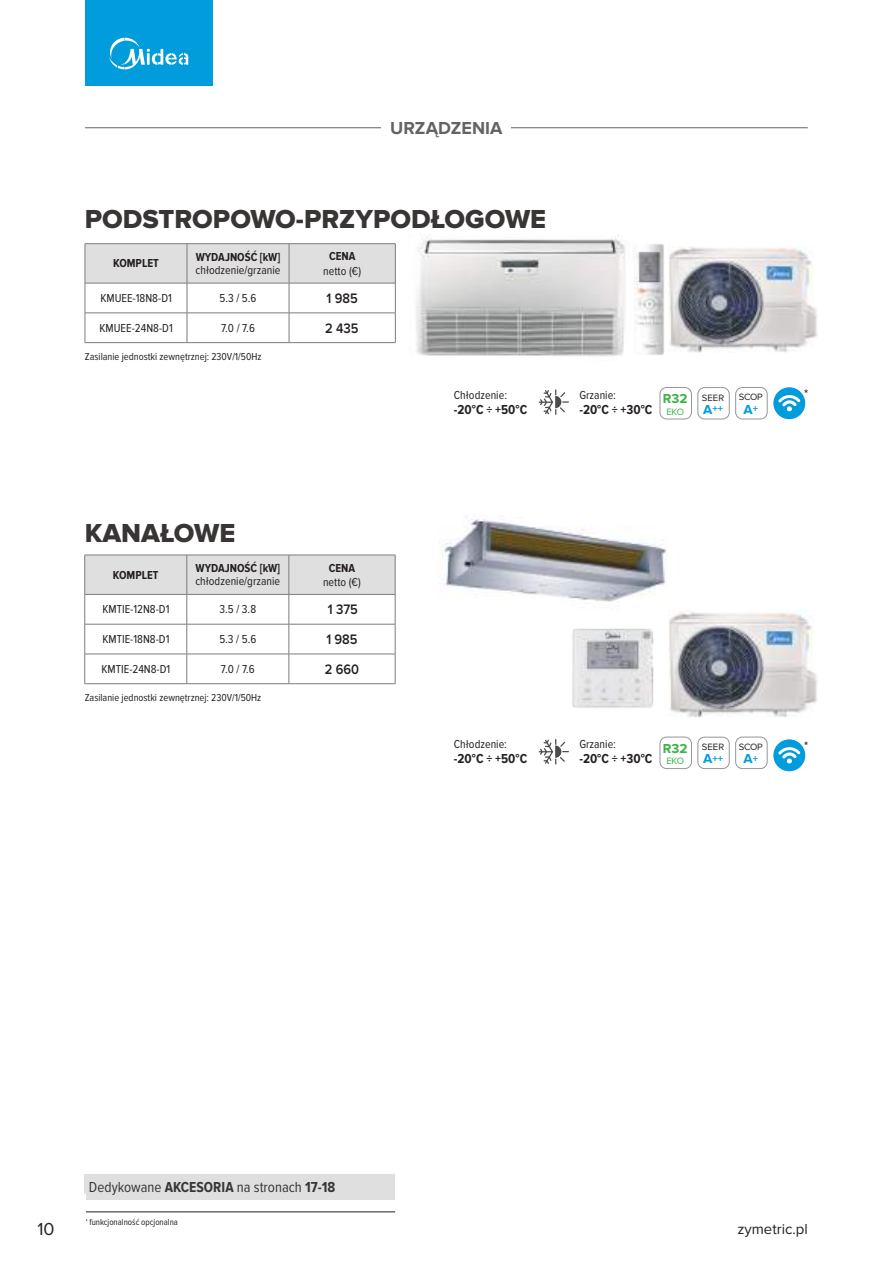
<style>
.page{position:relative;width:893px;height:1263px;background:#fff}
.page>*{position:absolute;margin:0;border:0;box-sizing:border-box;transform-origin:0 0}
.t1{font:27px "Proxima Nova Extrabld";color:#393535}
.t2{font:700 18px "Proxima Nova";color:#656365}
.t3{font:18px "Proxima Nova";color:#241f1f}
.t4{font:15px "Proxima Nova Cond";color:#393535}
.t5{font:15px "Proxima Nova";color:#241f1f}
.t6{font:600 14.25px "Proxima Nova";color:#241f1f;scale:.9 1}
.t7{font:700 13.5px "Proxima Nova Cond";color:#241f1f}
.t8{font:700 13.5px "Proxima Nova";color:#3ab247}
.t9{font:700 13.5px "Proxima Nova";color:#009cdc}
.t10{font:12px "Proxima Nova Cond";color:#241f1f}
.t11{font:700 12px "Proxima Nova Cond";color:#241f1f}
.t12{font:10.5px "Proxima Nova Cond";color:#241f1f}
.t13{font:700 10.5px "Proxima Nova";color:#009cdc}
.t14{font:9.45px "Proxima Nova";letter-spacing:-.01em;color:#241f1f}
.t15{font:9.45px "Proxima Nova";letter-spacing:-.045em;color:#3ab247}
.t16{font:9px "Proxima Nova Cond";color:#241f1f}
.s1{font-size:13.5px}
.s2{font-size:10.5px}
.s3{font-weight:700}
</style>
<div class="page">
<img style="left:441px;top:516px;width:226px;height:86px">
<hr style="left:85px;top:1211px;width:310px;height:1px;background:#241f1f">
<div style="left:85px;top:1174px;width:310px;height:25px;background:#e0dfdf"></div>
<hr style="left:85px;top:127px;width:723px;height:1px;background:#656365">
<div style="left:382px;top:126px;width:129px;height:18px;background:#fff"></div>
<div style="left:85px;top:0;width:128px;height:85px;background:#009cdc"></div>
<svg style="left:109px;top:38px;width:79px;height:31px"></svg>
<div style="left:86px;top:244px;width:309px;height:39px;background:#e0dfdf"></div>
<hr style="left:85px;top:243px;width:102px;height:1px;background:#7d7c7e">
<hr style="left:85px;top:244px;width:1px;height:39px;background:#7d7c7e">
<hr style="left:187px;top:243px;width:102px;height:1px;background:#7d7c7e">
<hr style="left:187px;top:244px;width:1px;height:39px;background:#7d7c7e">
<hr style="left:289px;top:243px;width:107px;height:1px;background:#7d7c7e">
<hr style="left:289px;top:244px;width:1px;height:39px;background:#7d7c7e">
<hr style="left:395px;top:244px;width:1px;height:39px;background:#7d7c7e">
<hr style="left:85px;top:283px;width:102px;height:1px;background:#7d7c7e">
<hr style="left:85px;top:283px;width:1px;height:30px;background:#7d7c7e">
<hr style="left:187px;top:283px;width:102px;height:1px;background:#7d7c7e">
<hr style="left:187px;top:283px;width:1px;height:30px;background:#7d7c7e">
<hr style="left:289px;top:283px;width:107px;height:1px;background:#7d7c7e">
<hr style="left:289px;top:283px;width:1px;height:30px;background:#7d7c7e">
<hr style="left:395px;top:283px;width:1px;height:30px;background:#7d7c7e">
<hr style="left:85px;top:313px;width:102px;height:1px;background:#7d7c7e">
<svg style="left:85px;top:313px;width:1px;height:29px"></svg>
<hr style="left:187px;top:313px;width:102px;height:1px;background:#7d7c7e">
<svg style="left:187px;top:313px;width:1px;height:29px"></svg>
<hr style="left:289px;top:313px;width:107px;height:1px;background:#7d7c7e">
<svg style="left:289px;top:313px;width:1px;height:29px"></svg>
<svg style="left:395px;top:313px;width:1px;height:29px"></svg>
<hr style="left:85px;top:342px;width:102px;height:1px;background:#7d7c7e">
<hr style="left:187px;top:342px;width:102px;height:1px;background:#7d7c7e">
<hr style="left:289px;top:342px;width:107px;height:1px;background:#7d7c7e">
<svg style="left:539px;top:389px;width:30px;height:26px"></svg>
<div style="left:660px;top:387px;width:32px;height:32px;border:1px solid #969698;border-radius:7px"></div>
<div style="left:698px;top:387px;width:31px;height:32px;border:1px solid #969698;border-radius:7px"></div>
<div style="left:735px;top:387px;width:32px;height:32px;border:1px solid #969698;border-radius:7px"></div>
<svg style="left:773px;top:387px;width:35px;height:32px"></svg>
<svg style="left:773px;top:739px;width:35px;height:32px"></svg>
<img style="left:416px;top:235px;width:209px;height:121px">
<img style="left:669px;top:246px;width:148px;height:106px">
<img style="left:634px;top:244px;width:30px;height:111px">
<svg style="left:84px;top:555px;width:312px;height:69px"></svg>
<hr style="left:85px;top:624px;width:102px;height:1px;background:#7d7c7e">
<hr style="left:84px;top:624px;width:1px;height:30px;background:#7d7c7e">
<hr style="left:187px;top:624px;width:102px;height:1px;background:#7d7c7e">
<hr style="left:187px;top:624px;width:1px;height:30px;background:#7d7c7e">
<hr style="left:289px;top:624px;width:106px;height:1px;background:#7d7c7e">
<hr style="left:289px;top:624px;width:1px;height:30px;background:#7d7c7e">
<hr style="left:395px;top:624px;width:1px;height:30px;background:#7d7c7e">
<hr style="left:85px;top:654px;width:102px;height:1px;background:#7d7c7e">
<svg style="left:84px;top:654px;width:1px;height:29px"></svg>
<hr style="left:187px;top:654px;width:102px;height:1px;background:#7d7c7e">
<svg style="left:187px;top:654px;width:1px;height:29px"></svg>
<hr style="left:289px;top:654px;width:106px;height:1px;background:#7d7c7e">
<svg style="left:289px;top:654px;width:1px;height:29px"></svg>
<svg style="left:395px;top:654px;width:1px;height:29px"></svg>
<hr style="left:85px;top:683px;width:102px;height:1px;background:#7d7c7e">
<hr style="left:187px;top:683px;width:102px;height:1px;background:#7d7c7e">
<hr style="left:289px;top:683px;width:106px;height:1px;background:#7d7c7e">
<svg style="left:539px;top:739px;width:30px;height:25px"></svg>
<div style="left:660px;top:737px;width:32px;height:32px;border:1px solid #969698;border-radius:7px"></div>
<div style="left:698px;top:737px;width:31px;height:32px;border:1px solid #969698;border-radius:7px"></div>
<div style="left:735px;top:737px;width:32px;height:32px;border:1px solid #969698;border-radius:7px"></div>
<img style="left:668px;top:611px;width:149px;height:106px">
<img style="left:572px;top:628px;width:82px;height:80px">
<h2 class="t2" style="left:390px;top:118px;width:114px">URZĄDZENIA</h2>
<h1 class="t1" style="left:85px;top:207px;width:463px">PODSTROPOWO-PRZYPODŁOGOWE</h1>
<p class="t11" style="left:113px;top:257px;width:47px">KOMPLET</p>
<p class="t11" style="left:196px;top:250px;width:86px">WYDAJNOŚĆ [kW]</p>
<p class="t10" style="left:196px;top:263px;width:86px">chłodzenie/grzanie</p>
<p class="t11" style="left:329px;top:250px;width:28px">CENA</p>
<p class="t10" style="left:323px;top:264px;width:39px">netto (€)</p>
<p class="t10" style="left:100px;top:291px;width:73px">KMUEE-18N8-D1</p>
<p class="t10" style="left:220px;top:291px;width:38px">5.3 / 5.6</p>
<p class="t6" style="left:327px;top:291px;width:36px">1 985</p>
<p class="t10" style="left:100px;top:321px;width:75px">KMUEE-24N8-D1</p>
<p class="t10" style="left:221px;top:321px;width:35px">7.0 / 7.6</p>
<p class="t6" style="left:325px;top:321px;width:39px">2 435</p>
<p class="t12" style="left:85px;top:351px;width:178px">Zasilanie jednostki zewnętrznej: 230V/1/50Hz</p>
<h1 class="t1" style="left:85px;top:521px;width:152px">KANAŁOWE</h1>
<p class="t11" style="left:113px;top:568px;width:47px">KOMPLET</p>
<p class="t11" style="left:195px;top:561px;width:86px">WYDAJNOŚĆ [kW]</p>
<p class="t10" style="left:195px;top:575px;width:86px">chłodzenie/grzanie</p>
<p class="t11" style="left:329px;top:561px;width:28px">CENA</p>
<p class="t10" style="left:323px;top:575px;width:39px">netto (€)</p>
<p class="t10" style="left:102px;top:603px;width:69px">KMTIE-12N8-D1</p>
<p class="t10" style="left:219px;top:603px;width:38px">3.5 / 3.8</p>
<p class="t6" style="left:328px;top:603px;width:35px">1 375</p>
<p class="t10" style="left:102px;top:632px;width:69px">KMTIE-18N8-D1</p>
<p class="t10" style="left:219px;top:632px;width:38px">5.3 / 5.6</p>
<p class="t6" style="left:326px;top:632px;width:36px">1 985</p>
<p class="t10" style="left:102px;top:662px;width:70px">KMTIE-24N8-D1</p>
<p class="t10" style="left:221px;top:662px;width:35px">7.0 / 7.6</p>
<p class="t6" style="left:325px;top:662px;width:40px">2 660</p>
<p class="t12" style="left:85px;top:692px;width:178px">Zasilanie jednostki zewnętrznej: 230V/1/50Hz</p>
<p class="t10" style="left:454px;top:388px;width:55px">Chłodzenie:</p>
<p class="t7" style="left:454px;top:402px;width:75px">-20°C ÷ +50°C</p>
<p class="t10" style="left:579px;top:388px;width:38px">Grzanie:</p>
<p class="t7" style="left:579px;top:402px;width:75px">-20°C ÷ +30°C</p>
<p class="t8" style="left:663px;top:391px;width:26px">R32</p>
<p class="t15" style="left:666px;top:406px;width:19px">EKO</p>
<p class="t14" style="left:702px;top:392px;width:24px">SEER</p>
<p class="t13" style="left:703px;top:403px;width:21px"><span class="s1">A</span>++</p>
<p class="t14" style="left:739px;top:392px;width:26px">SCOP</p>
<p class="t9" style="left:744px;top:401px;width:16px">A<span class="s2">+</span></p>
<p class="t10" style="left:454px;top:738px;width:55px">Chłodzenie:</p>
<p class="t7" style="left:454px;top:751px;width:75px">-20°C ÷ +50°C</p>
<p class="t10" style="left:579px;top:738px;width:38px">Grzanie:</p>
<p class="t7" style="left:579px;top:751px;width:75px">-20°C ÷ +30°C</p>
<p class="t8" style="left:663px;top:740px;width:26px">R32</p>
<p class="t15" style="left:666px;top:756px;width:19px">EKO</p>
<p class="t14" style="left:702px;top:741px;width:24px">SEER</p>
<p class="t13" style="left:703px;top:752px;width:21px"><span class="s1">A</span>++</p>
<p class="t14" style="left:739px;top:741px;width:26px">SCOP</p>
<p class="t9" style="left:744px;top:751px;width:16px">A<span class="s2">+</span></p>
<p class="t4" style="left:89px;top:1178px;width:248px">Dedykowane <span class="s3">AKCESORIA</span> na stronach <span class="s3">17-18</span></p>
<p class="t16" style="left:85px;top:1217px;width:95px">* funkcjonalność opcjonalna</p>
<h2 class="t3" style="left:37px;top:1218px;width:19px">10</h2>
<p class="t5" style="left:737px;top:1220px;width:72px">zymetric.pl</p>
</div>
